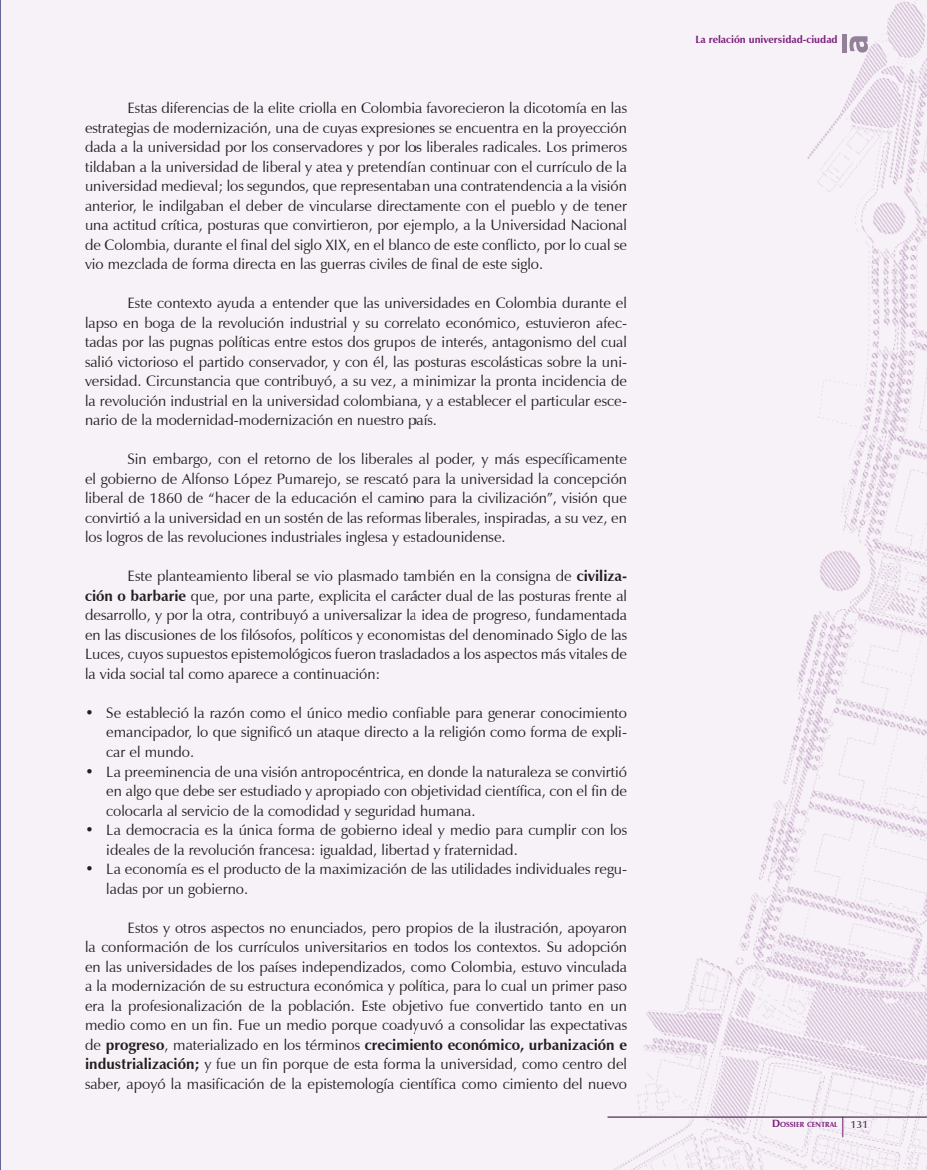
<style>
.page{position:relative;width:927px;height:1170px;background:#fff}
.page>*{position:absolute;margin:0;border:0;box-sizing:border-box;transform-origin:0 0}
.t1{font:15px/19.5px "Zapf Humanist 601 BT";color:#231f20;text-align:justify}
.t2{font:700 10.5px "Zapf Humanist 601 BT";color:#7c1d7b}
.t3{font:700 7.35px "Zapf Humanist 601 BT";color:#7c1d7b}
.s1{font-weight:700}
.s2{font-size:10.5px}
.s3{font-weight:400;font-size:10.5px;color:#975d9a}
</style>
<div class="page">
<div style="left:0;top:0;width:927px;height:1169px;background:#f6f2f7"></div>
<svg style="left:842px;top:1117px;width:1px;height:20px"></svg>
<hr style="left:608px;top:1116px;width:319px;height:1px;background:#975d9a">
<img style="left:790px;top:0;width:107px;height:557px">
<p class="t1" style="left:85px;top:98px;width:543px;text-indent:43px">Estas diferencias de la elite criolla en Colombia favorecieron la dicotomía en las estrategias de modernización, una de cuyas expresiones se encuentra en la proyección dada a la universidad por los conservadores y por los liberales radicales. Los primeros tildaban a la universidad de liberal y atea y pretendían continuar con el currículo de la universidad medieval; los segundos, que representaban una contratendencia a la visión anterior, le indilgaban el deber de vincularse directamente con el pueblo y de tener una actitud crítica, posturas que convirtieron, por ejemplo, a la Universidad Nacional de Colombia, durante el final del siglo XIX, en el blanco de este conflicto, por lo cual se vio mezclada de forma directa en las guerras civiles de final de este siglo.</p>
<p class="t1" style="left:85px;top:293px;width:543px;text-indent:43px">Este contexto ayuda a entender que las universidades en Colombia durante el lapso en boga de la revolución industrial y su correlato económico, estuvieron afec&shy;tadas por las pugnas políticas entre estos dos grupos de interés, antagonismo del cual salió victorioso el partido conservador, y con él, las posturas escolásticas sobre la uni&shy;versidad. Circunstancia que contribuyó, a su vez, a minimizar la pronta incidencia de la revolución industrial en la universidad colombiana, y a establecer el particular esce&shy;nario de la modernidad-modernización en nuestro país.</p>
<p class="t1" style="left:85px;top:449px;width:544px;text-indent:43px">Sin embargo, con el retorno de los liberales al poder, y más específicamente el gobierno de Alfonso López Pumarejo, se rescató para la universidad la concepción liberal de 1860 de “hacer de la educación el camino para la civilización”, visión que convirtió a la universidad en un sostén de las reformas liberales, inspiradas, a su vez, en los logros de las revoluciones industriales inglesa y estadounidense.</p>
<p class="t1" style="left:85px;top:566px;width:543px;text-indent:43px">Este planteamiento liberal se vio plasmado también en la consigna de <span class="s1">civiliza&shy;ción o barbarie</span> que, por una parte, explicita el carácter dual de las posturas frente al desarrollo, y por la otra, contribuyó a universalizar la idea de progreso, fundamentada en las discusiones de los filósofos, políticos y economistas del denominado Siglo de las Luces, cuyos supuestos epistemológicos fueron trasladados a los aspectos más vitales de la vida social tal como aparece a continuación:</p>
<p class="t1" style="left:106px;top:703px;width:522px;text-indent:-21px">• Se estableció la razón como el único medio confiable para generar conocimiento emancipador, lo que significó un ataque directo a la religión como forma de expli&shy;car el mundo.</p>
<p class="t1" style="left:106px;top:761px;width:522px;text-indent:-21px">• La preeminencia de una visión antropocéntrica, en donde la naturaleza se convirtió en algo que debe ser estudiado y apropiado con objetividad científica, con el fin de colocarla al servicio de la comodidad y seguridad humana.</p>
<p class="t1" style="left:106px;top:820px;width:522px;text-indent:-21px">• La democracia es la única forma de gobierno ideal y medio para cumplir con los ideales de la revolución francesa: igualdad, libertad y fraternidad.</p>
<p class="t1" style="left:106px;top:859px;width:522px;text-indent:-21px">• La economía es el producto de la maximización de las utilidades individuales regu&shy;ladas por un gobierno.</p>
<p class="t1" style="left:85px;top:917px;width:544px;text-indent:43px">Estos y otros aspectos no enunciados, pero propios de la ilustración, apoyaron la conformación de los currículos universitarios en todos los contextos. Su adopción en las universidades de los países independizados, como Colombia, estuvo vinculada a la modernización de su estructura económica y política, para lo cual un primer paso era la profesionalización de la población. Este objetivo fue convertido tanto en un medio como en un fin. Fue un medio porque coadyuvó a consolidar las expectativas de <span class="s1">progreso</span>, materializado en los términos <span class="s1">crecimiento económico, urbanización e industrialización;</span> y fue un fin porque de esta forma la universidad, como centro del saber, apoyó la masificación de la epistemología científica como cimiento del nuevo</p>
<p class="t2" style="left:695px;top:32px;width:144px">La relación universidad-ciudad</p>
<p class="t3" style="left:772px;top:1119px;width:98px"><span class="s2">D</span>OSSIER CENTRAL <span class="s3">131</span></p>
</div>
